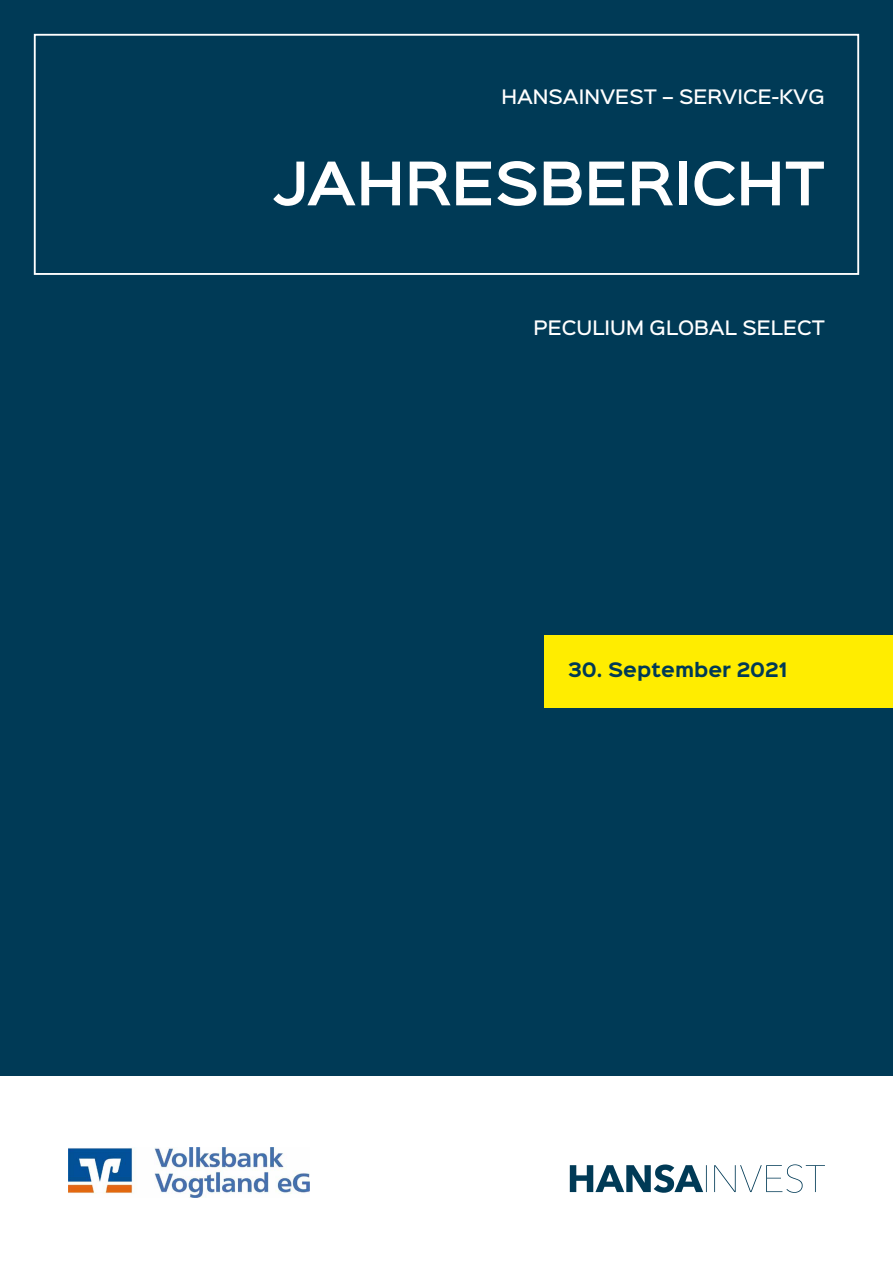
<style>
.page{position:relative;width:893px;height:1263px;background:#fff}
.page>*{position:absolute;margin:0;border:0;box-sizing:border-box;transform-origin:0 0}
.t1{font:600 54px "Sinkin Sans 600";color:#fff}
.t2{font:500 18px "Sinkin Sans 500";color:#fff}
.t3{font:700 18px "Sinkin Sans 700";color:#003a56}
</style>
<div class="page">
<div style="left:0;top:0;width:893px;height:1076px;background:#003a56"></div>
<div style="left:34px;top:34px;width:825px;height:241px;border:2px solid #fff"></div>
<div style="left:544px;top:635px;width:349px;height:73px;background:#ffed00"></div>
<svg style="left:570px;top:1164px;width:255px;height:29px"></svg>
<img style="left:68px;top:1147px;width:242px;height:50px">
<p class="t2" style="left:501px;top:81px;width:325px">HANSAINVEST – SERVICE-KVG</p>
<h1 class="t1" style="left:273px;top:136px;width:553px">JAHRESBERICHT</h1>
<p class="t2" style="left:533px;top:312px;width:293px">PECULIUM GLOBAL SELECT</p>
<p class="t3" style="left:568px;top:660px;width:221px">30. September 2021</p>
</div>
